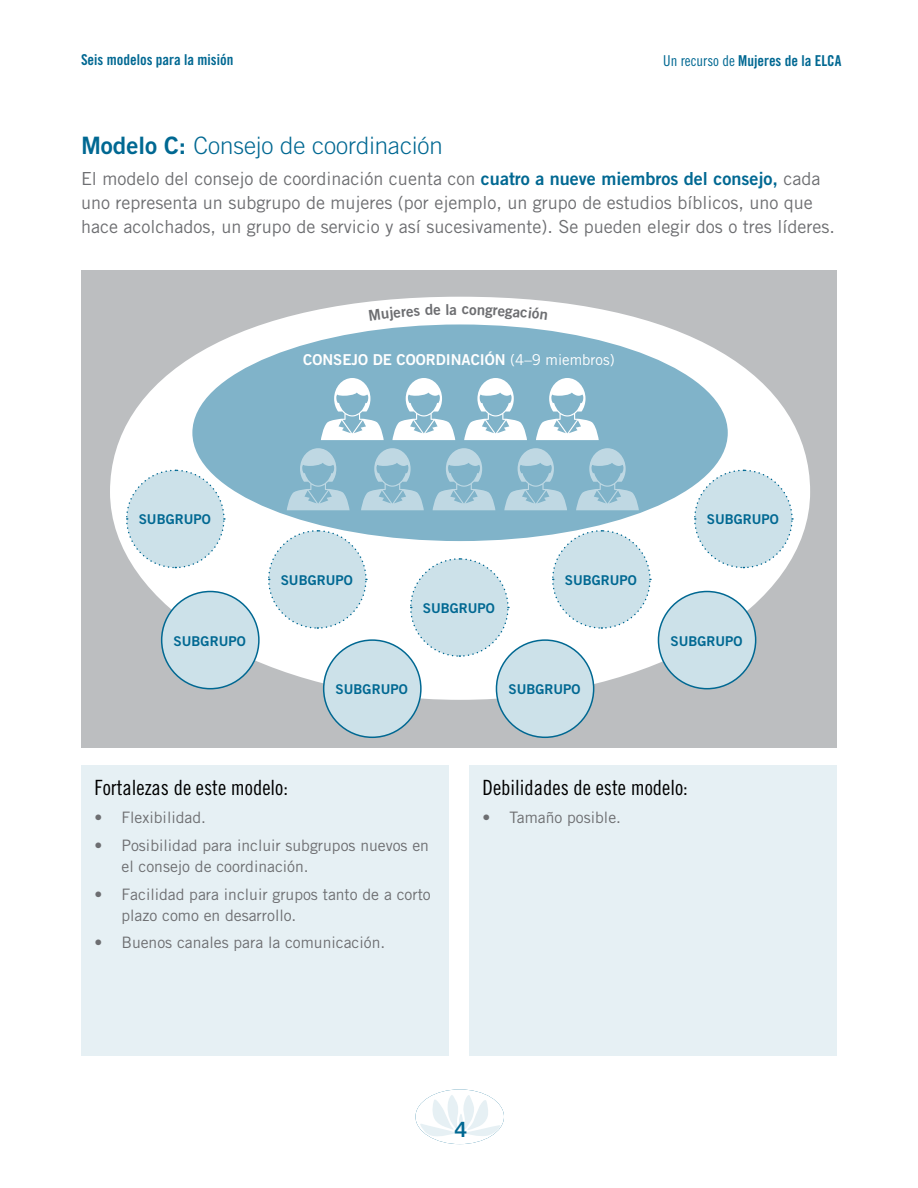
<style>
.page{position:relative;width:918px;height:1188px;background:#fff}
.page>*{position:absolute;margin:0;border:0;box-sizing:border-box;transform-origin:0 0}
.t1{font:300 24px "Trade Gothic";color:#006892}
.t2{font:21px "Trade Gothic Cond Eighteen";color:#000}
.t3{font:21px "Trade Gothic Bold Two";color:#006892}
.t4{font:18px/24px "Trade Gothic";color:#6d6e71}
.t5{font:15.75px/21px "Trade Gothic";color:#6d6e71}
.t6{font:15px "Trade Gothic Bold Cond Twenty";color:#006892}
.t7{font:15px "Trade Gothic Bold Two";color:#fff}
.t8{font:15px "Trade Gothic Bold Two";color:#6d6e71}
.t9{font:13.5px "Trade Gothic Bold Two";color:#006892}
.s1{font-family:"Trade Gothic Cond Eighteen"}
.s2{font-family:"Trade Gothic Bold Two";font-weight:400}
.s3{font-family:"Trade Gothic Bold Two";color:#006892}
.s4{font-family:"Trade Gothic"}
</style>
<div class="page">
<svg style="left:416px;top:1089px;width:88px;height:55px"></svg>
<div style="left:81px;top:765px;width:368px;height:291px;background:#e6f0f4"></div>
<div style="left:469px;top:765px;width:368px;height:291px;background:#e6f0f4"></div>
<div style="left:81px;top:270px;width:756px;height:477px;background:#bcbec0"></div>
<div style="left:110px;top:297px;width:700px;height:403px;background:#fff;border-radius:50%"></div>
<div style="left:192px;top:324px;width:536px;height:217px;background:#80b3c9;border-radius:50%"></div>
<svg style="left:536px;top:378px;width:63px;height:62px"></svg>
<svg style="left:576px;top:448px;width:63px;height:62px"></svg>
<svg style="left:392px;top:378px;width:63px;height:62px"></svg>
<svg style="left:433px;top:448px;width:62px;height:62px"></svg>
<svg style="left:321px;top:378px;width:63px;height:62px"></svg>
<svg style="left:361px;top:448px;width:63px;height:62px"></svg>
<svg style="left:287px;top:448px;width:63px;height:62px"></svg>
<svg style="left:464px;top:378px;width:63px;height:62px"></svg>
<svg style="left:504px;top:448px;width:63px;height:62px"></svg>
<div style="left:162px;top:592px;width:97px;height:97px;background:#cce1e9;border-radius:50%"></div>
<div style="left:161px;top:591px;width:99px;height:98px;border:2px solid #006892;border-radius:50%"></div>
<div style="left:658px;top:592px;width:98px;height:97px;background:#cce1e9;border-radius:50%"></div>
<div style="left:658px;top:591px;width:98px;height:98px;border:2px solid #006892;border-radius:50%"></div>
<div style="left:496px;top:640px;width:98px;height:97px;background:#cce1e9;border-radius:50%"></div>
<div style="left:496px;top:639px;width:98px;height:99px;border:2px solid #006892;border-radius:50%"></div>
<div style="left:324px;top:640px;width:97px;height:97px;background:#cce1e9;border-radius:50%"></div>
<div style="left:323px;top:639px;width:99px;height:99px;border:2px solid #006892;border-radius:50%"></div>
<svg style="left:551px;top:529px;width:100px;height:100px"></svg>
<svg style="left:409px;top:558px;width:100px;height:100px"></svg>
<svg style="left:693px;top:469px;width:101px;height:100px"></svg>
<svg style="left:125px;top:469px;width:100px;height:100px"></svg>
<svg style="left:268px;top:529px;width:99px;height:100px"></svg>
<p class="t6" style="left:81px;top:51px;width:154px">Seis modelos para la misión</p>
<p class="t6" style="left:663px;top:51px;width:180px"><span class="s1">Un recurso de</span> Mujeres de la ELCA</p>
<h1 class="t1" style="left:81px;top:132px;width:363px"><span class="s2">Modelo C:</span> Consejo de coordinación</h1>
<p class="t4" style="left:81px;top:167px;width:755px">El modelo del consejo de coordinación cuenta con <span class="s3">cuatro a nueve miembros del consejo,</span> cada uno representa un subgrupo de mujeres (por ejemplo, un grupo de estudios bíblicos, uno que hace acolchados, un grupo de servicio y así sucesivamente). Se pueden elegir dos o tres líderes.</p>
<p class="t8" style="left:462px;top:300px;width:9px">c</p>
<p class="t7" style="left:303px;top:351px;width:313px">CONSEJO DE COORDINACIÓN <span class="s4">(4–9 miembros)</span></p>
<p class="t9" style="left:139px;top:511px;width:74px">SUBGRUPO</p>
<p class="t9" style="left:707px;top:511px;width:74px">SUBGRUPO</p>
<p class="t9" style="left:281px;top:572px;width:74px">SUBGRUPO</p>
<p class="t9" style="left:423px;top:600px;width:74px">SUBGRUPO</p>
<p class="t9" style="left:565px;top:572px;width:74px">SUBGRUPO</p>
<p class="t9" style="left:174px;top:632px;width:74px">SUBGRUPO</p>
<p class="t9" style="left:670px;top:632px;width:74px">SUBGRUPO</p>
<p class="t9" style="left:336px;top:681px;width:74px">SUBGRUPO</p>
<p class="t9" style="left:508px;top:681px;width:74px">SUBGRUPO</p>
<p class="t2" style="left:94px;top:775px;width:195px">Fortalezas de este modelo:</p>
<p class="t5" style="left:94px;top:807px;width:113px">• Flexibilidad.</p>
<p class="t5" style="left:121px;top:835px;width:309px;text-indent:-27px">• Posibilidad para incluir subgrupos nuevos en el consejo de coordinación.</p>
<p class="t5" style="left:121px;top:883px;width:311px;text-indent:-27px">• Facilidad para incluir grupos tanto de a corto plazo como en desarrollo.</p>
<p class="t5" style="left:94px;top:932px;width:292px">• Buenos canales para la comunicación.</p>
<p class="t2" style="left:483px;top:775px;width:207px">Debilidades de este modelo:</p>
<p class="t5" style="left:483px;top:807px;width:140px">• Tamaño posible.</p>
<p class="t3" style="left:455px;top:1116px;width:14px">4</p>
</div>
